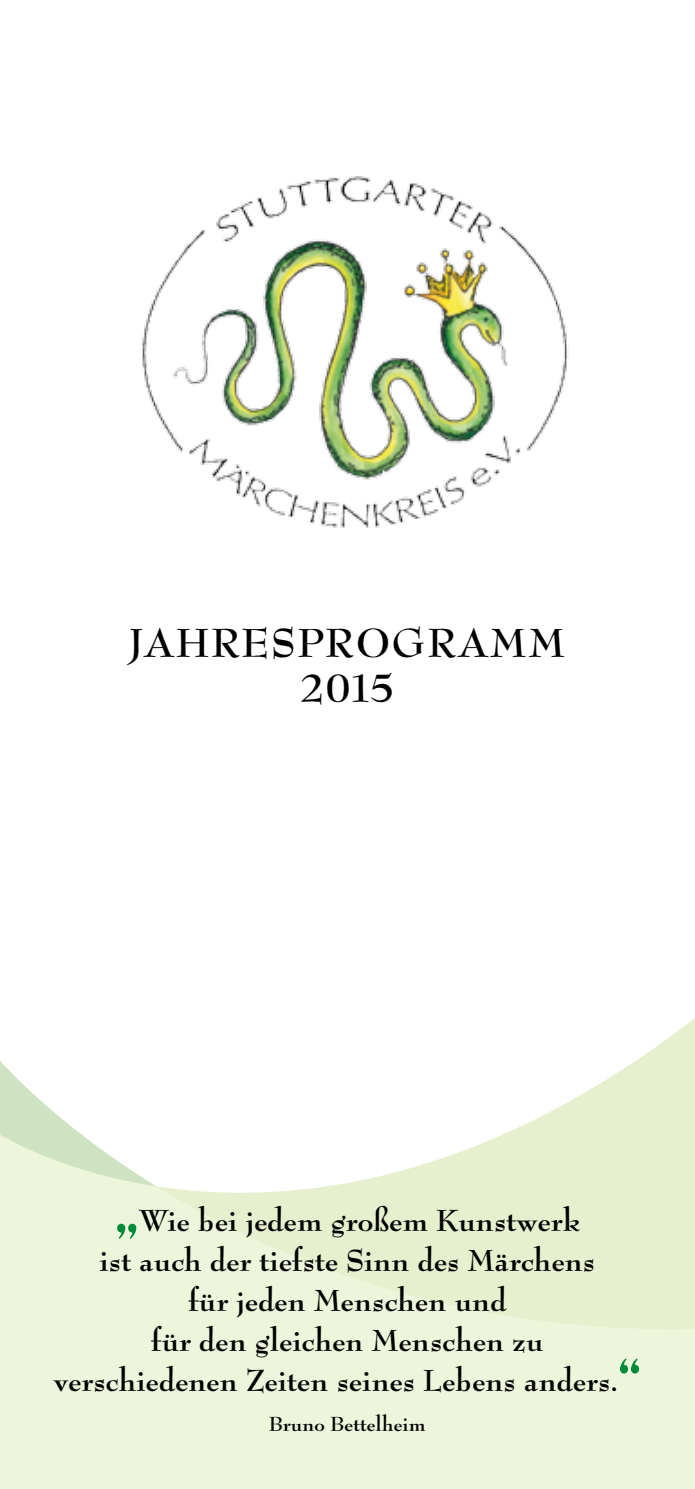
<style>
.page{position:relative;width:695px;height:1489px;background:#fff}
.page>*{position:absolute;margin:0;border:0;box-sizing:border-box;transform-origin:0 0}
.t1{font:700 40px/45px "Bernhard Modern BQ";letter-spacing:.06em;color:#000;text-align:center}
.t2{font:700 30px/40px "Bernhard Modern BQ";color:#000;text-align:center}
.t3{font:700 20px "Bernhard Modern BQ";color:#000}
.s1{font-family:"Americana";font-weight:800;font-size:50px;color:#008b3a}
</style>
<div class="page">
<img style="left:142px;top:176px;width:427px;height:352px">
<svg style="left:0;top:1060px;width:694px;height:428px;fill:#edf5da"></svg>
<h1 class="t1" style="left:130px;top:621px;width:436px">Jahresprogramm<br>2015</h1>
<p class="t2" style="left:53px;top:1201px;width:589px"><span class="s1">„</span>Wie bei jedem großem Kunstwerk<br>ist auch der tiefste Sinn des Märchens<br>für jeden Menschen und<br>für den gleichen Menschen zu<br>verschiedenen Zeiten seines Lebens anders.<span class="s1">“</span></p>
<p class="t3" style="left:269px;top:1412px;width:158px">Bruno Bettelheim</p>
</div>
